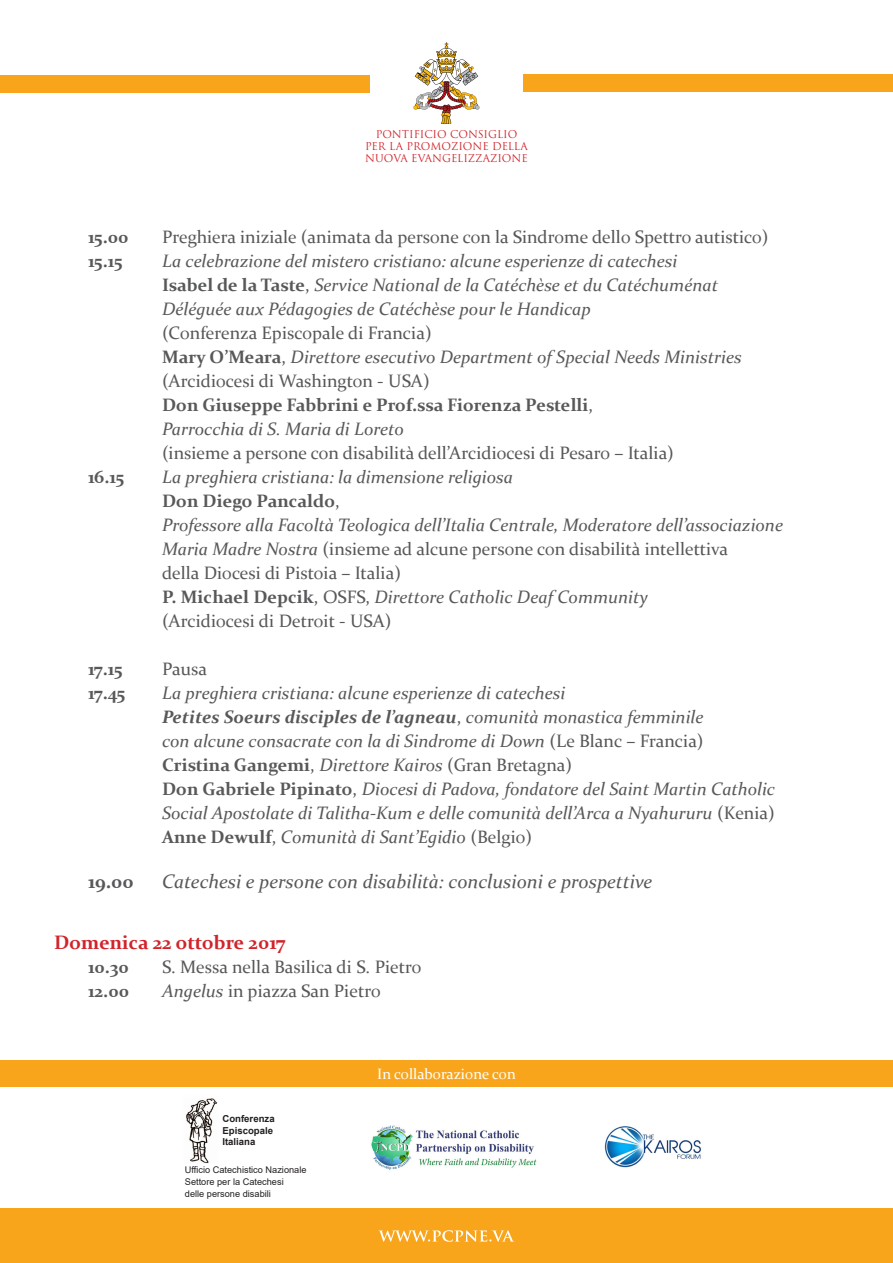
<style>
.page{position:relative;width:893px;height:1263px;background:#fff}
.page>*{position:absolute;margin:0;border:0;box-sizing:border-box;transform-origin:0 0}
.t1{font:italic 19.5px "Constantia";color:#57585a}
.t2{font:700 19.5px "Constantia";color:#d1232a}
.t3{font:700 19.5px "Constantia";color:#57585a}
.t4{font:italic 18px/24px "Constantia";color:#57585a}
.t5{font:18px "Constantia";color:#57585a}
.t6{font:700 18px "Constantia";letter-spacing:-.015em;color:#57585a}
.t7{font:15px "Constantia";color:#fff}
.t8{font:10.5px/12px "Trajan Pro 3";letter-spacing:-.005em;color:#d1232a;text-align:center}
.t9{font:700 9.6px/11.6px "Arial";color:#231f20}
.t10{font:9.15px/11.9px "Arial";color:#231f20}
.s1{font-weight:700;font-style:normal}
.s2{font-style:normal}
.s3{font-weight:700}
.s4{font-style:italic}
</style>
<div class="page">
<img style="left:414px;top:43px;width:65px;height:80px">
<div style="left:0;top:75px;width:370px;height:17px;background:#f9a51b"></div>
<div style="left:523px;top:75px;width:370px;height:17px;background:#f9a51b"></div>
<div style="left:0;top:1209px;width:893px;height:54px;background:#f9a51b"></div>
<svg style="left:379px;top:1230px;width:135px;height:12px"></svg>
<div style="left:0;top:1060px;width:893px;height:27px;background:#f9a51b"></div>
<img style="left:186px;top:1098px;width:31px;height:66px">
<img style="left:371px;top:1125px;width:166px;height:45px">
<img style="left:604px;top:1126px;width:97px;height:42px">
<p class="t8" style="left:365px;top:129px;width:164px">PONTIFICIO CONSIGLIO<br>PER LA PROMOZIONE DELLA<br>NUOVA EVANGELIZZAZIONE</p>
<p class="t6" style="left:88px;top:224px;width:42px">15.00</p>
<p class="t5" style="left:162px;top:225px;width:608px">Preghiera iniziale (animata da persone con la Sindrome dello Spettro autistico)</p>
<p class="t6" style="left:88px;top:248px;width:36px">15.15</p>
<p class="t4" style="left:162px;top:248px;width:558px">La celebrazione del mistero cristiano: alcune esperienze di catechesi<br><span class="s1">Isabel de la Taste</span><span class="s2">,</span> Service National de la Catéchèse et du Catéchuménat<br>Déléguée aux Pédagogies de Catéchèse pour le Handicap</p>
<p class="t4" style="left:162px;top:320px;width:581px"><span class="s2">(Conferenza Episcopale di Francia)<br></span><span class="s1">Mary O’Meara</span><span class="s2">,</span> Direttore esecutivo Department of Special Needs Ministries <span class="s2">(Arcidiocesi di Washington - USA)<br></span><span class="s1">Don Giuseppe Fabbrini e Prof.ssa Fiorenza Pestelli</span><span class="s2">,<br></span>Parrocchia di S. Maria di Loreto</p>
<p class="t5" style="left:162px;top:441px;width:513px">(insieme a persone con disabilità dell’Arcidiocesi di Pesaro – Italia)</p>
<p class="t6" style="left:88px;top:464px;width:38px">16.15</p>
<p class="t4" style="left:162px;top:464px;width:623px">La preghiera cristiana: la dimensione religiosa<br><span class="s1">Don Diego Pancaldo</span><span class="s2">,<br></span>Professore alla Facoltà Teologica dell’Italia Centrale, Moderatore dell’associazione Maria Madre Nostra <span class="s2">(insieme ad alcune persone con disabilità intellettiva<br>della Diocesi di Pistoia – Italia)<br></span><span class="s1">P. Michael Depcik</span><span class="s2">, OSFS,</span> Direttore Catholic Deaf Community<br><span class="s2">(Arcidiocesi di Detroit - USA)</span></p>
<p class="t6" style="left:88px;top:656px;width:36px">17.15</p>
<p class="t5" style="left:162px;top:657px;width:47px">Pausa</p>
<p class="t6" style="left:88px;top:680px;width:39px">17.45</p>
<p class="t4" style="left:162px;top:680px;width:615px">La preghiera cristiana: alcune esperienze di catechesi<br><span class="s3">Petites Soeurs disciples de l’agneau</span><span class="s2">,</span> comunità monastica femminile<br>con alcune consacrate con la di Sindrome di Down <span class="s2">(Le Blanc – Francia)<br></span><span class="s1">Cristina Gangemi</span><span class="s2">,</span> Direttore Kairos <span class="s2">(Gran Bretagna)<br></span><span class="s1">Don Gabriele Pipinato</span><span class="s2">,</span> Diocesi di Padova, fondatore del Saint Martin Catholic Social Apostolate di Talitha-Kum e delle comunità dell’Arca a Nyahururu <span class="s2">(Kenia)<br></span><span class="s1">Anne Dewulf</span><span class="s2">,</span> Comunità di Sant’Egidio <span class="s2">(Belgio)</span></p>
<p class="t3" style="left:88px;top:868px;width:47px">19.00</p>
<p class="t1" style="left:162px;top:868px;width:492px">Catechesi e persone con disabilità: conclusioni e prospettive</p>
<p class="t2" style="left:54px;top:928px;width:233px">Domenica 22 ottobre 2017</p>
<p class="t6" style="left:88px;top:954px;width:42px">10.30</p>
<p class="t5" style="left:162px;top:954px;width:261px">S. Messa nella Basilica di S. Pietro</p>
<p class="t6" style="left:88px;top:978px;width:43px">12.00</p>
<p class="t5" style="left:162px;top:978px;width:220px"><span class="s4">Angelus</span> in piazza San Pietro</p>
<p class="t9" style="left:222px;top:1113px;width:54px">Conferenza<br>Episcopale<br>Italiana</p>
<p class="t10" style="left:185px;top:1164px;width:123px">Ufficio Catechistico Nazionale<br>Settore per la Catechesi<br>delle persone disabili</p>
<p class="t7" style="left:377px;top:1063px;width:140px">In collaborazione con</p>
</div>
